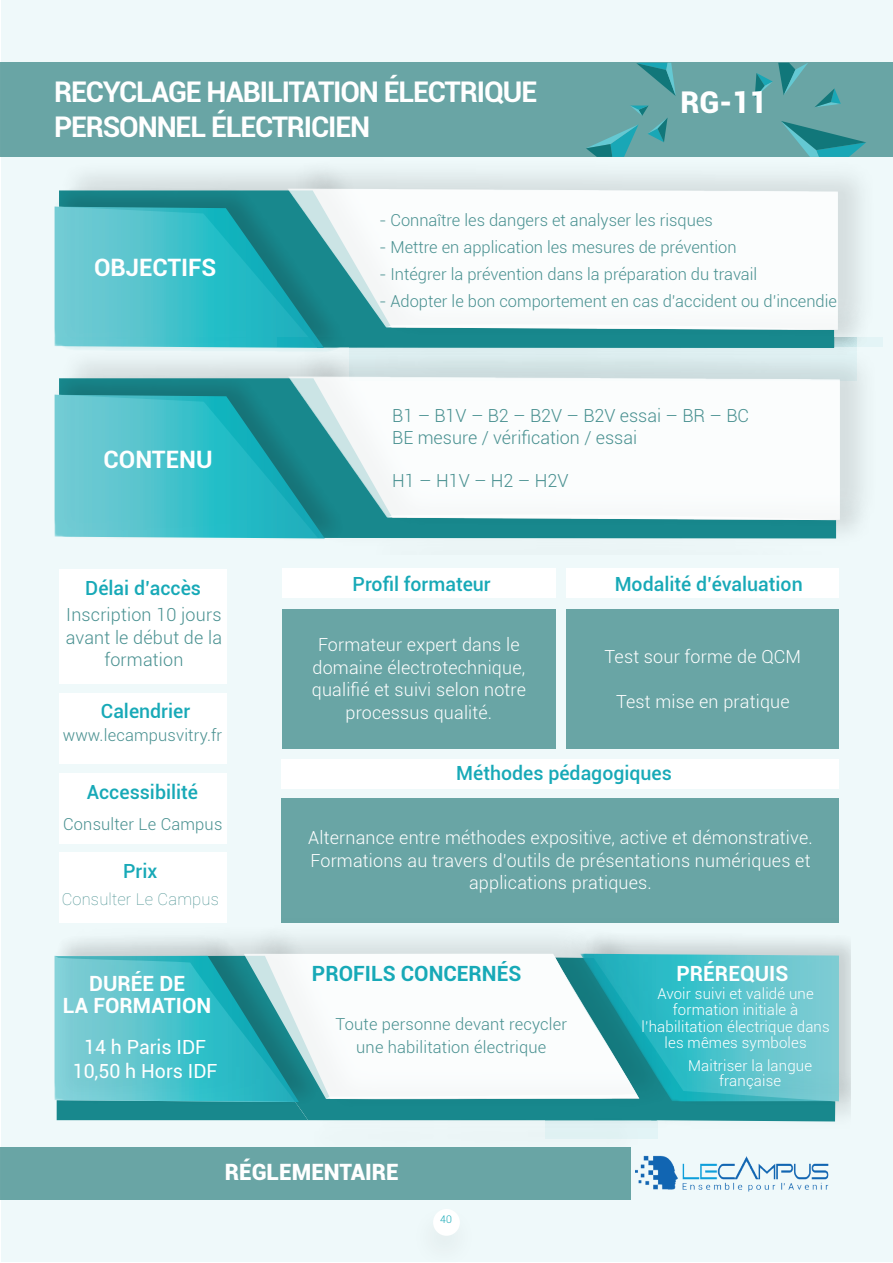
<style>
.page{position:relative;width:893px;height:1263px;background:#fff}
.page>*{position:absolute;margin:0;border:0;box-sizing:border-box;transform-origin:0 0}
.t1{font:900 30px "Roboto";color:#fff}
.t2{font:700 28.5px/34.2px "Roboto";letter-spacing:-.04em;color:#fff}
.t3{font:700 24px "Roboto";color:#fff}
.t4{font:900 22.5px "Roboto";color:#fff}
.t5{font:700 21px/22.5px "Roboto";color:#fff;text-align:center}
.t6{font:700 21px "Roboto";color:#17a9b7}
.t7{font:500 19.5px "Roboto";color:#17a9b7}
.t8{font:19.5px/23.4px "Roboto";color:#fff;text-align:center}
.t9{font:300 18px/22.5px "Roboto";letter-spacing:.01em;color:#fff;text-align:center}
.t10{font:300 18px/22.5px "Roboto";color:#489090;text-align:center}
.t11{font:300 16.5px/22.5px "Roboto";color:#489090;text-align:center}
.t12{font:100 16.5px "Roboto";letter-spacing:.01em;color:#489090}
.t13{font:300 15px/16.5px "Roboto";letter-spacing:.01em;color:#fff;text-align:center}
.t14{font:300 10.5px "Roboto";color:#17a9b7}
</style>
<div class="page">
<div style="left:1px;top:1px;width:891px;height:1261px;background:#eff9fa"></div>
<div style="left:0;top:63px;width:893px;height:94px;background:#69a5a5"></div>
<div style="left:59px;top:569px;width:167px;height:115px;background:#fff"></div>
<div style="left:59px;top:693px;width:167px;height:71px;background:#fff"></div>
<div style="left:59px;top:773px;width:167px;height:70px;background:#fff"></div>
<div style="left:59px;top:853px;width:167px;height:70px;background:#fff"></div>
<div style="left:282px;top:569px;width:274px;height:29px;background:#fff"></div>
<div style="left:567px;top:568px;width:272px;height:30px;background:#fff"></div>
<div style="left:567px;top:609px;width:272px;height:139px;background:#69a5a5"></div>
<div style="left:282px;top:609px;width:274px;height:139px;background:#69a5a5"></div>
<div style="left:282px;top:759px;width:557px;height:29px;background:#fff"></div>
<div style="left:282px;top:798px;width:557px;height:124px;background:#69a5a5"></div>
<div style="left:0;top:1147px;width:630px;height:52px;background:#69a5a5"></div>
<img style="left:636px;top:1155px;width:193px;height:37px">
<div style="left:408px;top:1201px;width:72px;height:62px;background:#eef8f9"></div>
<div style="left:433px;top:1209px;width:27px;height:27px;background:#fff;border-radius:50%"></div>
<svg style="left:586px;top:106px;width:82px;height:51px"></svg>
<svg style="left:781px;top:121px;width:85px;height:36px"></svg>
<svg style="left:815px;top:88px;width:26px;height:19px"></svg>
<svg style="left:636px;top:63px;width:40px;height:33px"></svg>
<svg style="left:755px;top:63px;width:53px;height:34px"></svg>
<img style="left:289px;top:1116px;width:257px;height:23px">
<img style="left:546px;top:1114px;width:297px;height:25px">
<svg style="left:555px;top:1114px;width:280px;height:7px;background:#238e92"></svg>
<img style="left:685px;top:922px;width:165px;height:192px">
<svg style="left:685px;top:954px;width:154px;height:147px;background:#5fc5cd"></svg>
<img style="left:281px;top:918px;width:404px;height:198px">
<svg style="left:331px;top:954px;width:308px;height:145px;fill:#fbfdfd"></svg>
<img style="left:55px;top:924px;width:276px;height:190px">
<svg style="left:54px;top:956px;width:254px;height:164px;background:#50b8bf"></svg>
<img style="left:54px;top:176px;width:223px;height:162px">
<svg style="left:55px;top:207px;width:222px;height:131px;background:#43bcc6"></svg>
<img style="left:277px;top:170px;width:584px;height:168px">
<svg style="left:287px;top:188px;width:551px;height:142px;fill:#fbfdfd"></svg>
<img style="left:54px;top:338px;width:224px;height:25px">
<img style="left:54px;top:363px;width:296px;height:176px">
<svg style="left:55px;top:395px;width:270px;height:143px;background:#44bdc6"></svg>
<img style="left:350px;top:537px;width:487px;height:2px">
<img style="left:278px;top:336px;width:605px;height:201px">
<svg style="left:288px;top:376px;width:552px;height:144px;fill:#fbfdfd"></svg>
<h2 class="t2" style="left:54px;top:74px;width:485px">RECYCLAGE HABILITATION ÉLECTRIQUE<br>PERSONNEL ÉLECTRICIEN</h2>
<h1 class="t1" style="left:680px;top:81px;width:88px">RG-11</h1>
<h3 class="t3" style="left:94px;top:250px;width:124px">OBJECTIFS</h3>
<h3 class="t3" style="left:104px;top:443px;width:110px">CONTENU</h3>
<p class="t7" style="left:85px;top:574px;width:117px">Délai d’accès</p>
<p class="t10" style="left:66px;top:603px;width:158px">Inscription 10 jours avant le début de la formation</p>
<p class="t7" style="left:101px;top:697px;width:91px">Calendrier</p>
<p class="t11" style="left:63px;top:723px;width:161px">www.lecampusvitry.fr</p>
<p class="t7" style="left:87px;top:779px;width:113px">Accessibilité</p>
<p class="t11" style="left:63px;top:812px;width:161px">Consulter Le Campus</p>
<p class="t7" style="left:123px;top:858px;width:36px">Prix</p>
<p class="t12" style="left:62px;top:888px;width:159px">Consulter Le Campus</p>
<p class="t5" style="left:63px;top:971px;width:150px">DURÉE DE<br>LA FORMATION</p>
<p class="t8" style="left:73px;top:1035px;width:146px">14 h Paris IDF<br>10,50 h Hors IDF</p>
<p class="t11" style="left:379px;top:208px;width:335px">- Connaître les dangers et analyser les risques</p>
<p class="t11" style="left:379px;top:235px;width:359px">- Mettre en application les mesures de prévention</p>
<p class="t11" style="left:379px;top:262px;width:379px">- Intégrer la prévention dans la préparation du travail</p>
<p class="t11" style="left:379px;top:289px;width:459px">- Adopter le bon comportement en cas d’accident ou d’incendie</p>
<p class="t10" style="left:392px;top:404px;width:358px;line-height:21.6px;text-align:left">B1 – B1V – B2 – B2V – B2V essai – BR – BC<br>BE mesure / vérification / essai</p>
<p class="t10" style="left:392px;top:469px;width:178px">H1 – H1V – H2 – H2V</p>
<p class="t7" style="left:353px;top:570px;width:140px">Profil formateur</p>
<p class="t7" style="left:615px;top:571px;width:190px">Modalité d’évaluation</p>
<p class="t9" style="left:312px;top:633px;width:216px">Formateur expert dans le domaine électrotechnique, qualifié et suivi selon notre processus qualité.</p>
<p class="t9" style="left:605px;top:645px;width:198px">Test sour forme de QCM</p>
<p class="t9" style="left:616px;top:690px;width:175px">Test mise en pratique</p>
<p class="t7" style="left:456px;top:759px;width:217px">Méthodes pédagogiques</p>
<p class="t9" style="left:308px;top:826px;width:506px">Alternance entre méthodes expositive, active et démonstrative.<br>Formations au travers d’outils de présentations numériques et applications pratiques.</p>
<p class="t6" style="left:312px;top:959px;width:211px">PROFILS CONCERNÉS</p>
<p class="t5" style="left:676px;top:961px;width:113px">PRÉREQUIS</p>
<p class="t11" style="left:336px;top:1013px;width:233px">Toute personne devant recycler une habilitation électrique</p>
<p class="t13" style="left:642px;top:985px;width:190px">Avoir suivi et validé une formation initiale à l’habilitation électrique dans les mêmes symboles</p>
<p class="t13" style="left:688px;top:1058px;width:125px;line-height:15px">Maitriser la langue française</p>
<h3 class="t4" style="left:225px;top:1156px;width:176px">RÉGLEMENTAIRE</h3>
<p class="t14" style="left:440px;top:1212px;width:13px">40</p>
</div>
